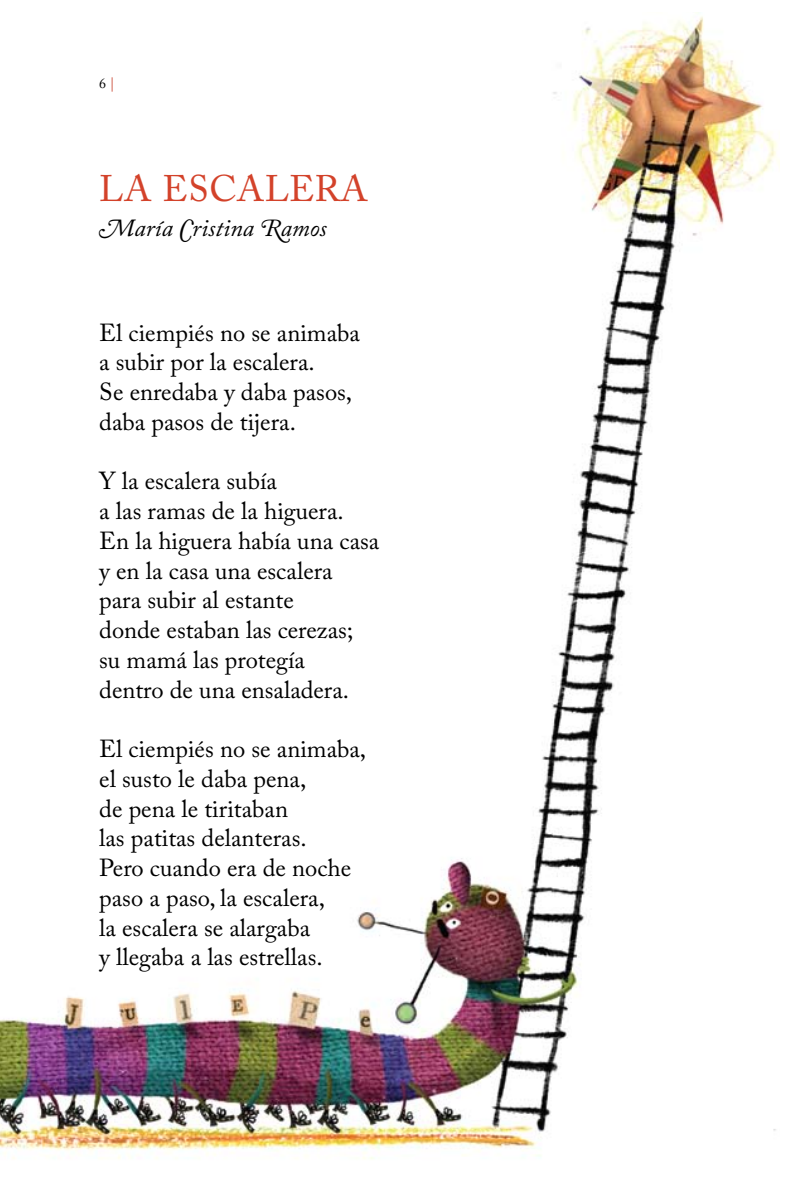
<style>
.page{position:relative;width:794px;height:1191px;background:#fff}
.page>*{position:absolute;margin:0;border:0;box-sizing:border-box;transform-origin:0 0}
.t1{font:36.75px "Adobe Caslon Pro";letter-spacing:.01em;color:#d3422a}
.t2{font:24.5px/29.8px "Adobe Caslon Pro";color:#000}
.t3{font:italic 24.5px "Adobe Caslon Pro";color:#000}
.t4{font:14px "Adobe Caslon Pro";color:#000}
.s1{color:#c63c27}
</style>
<div class="page">
<img style="left:0;top:12px;width:779px;height:1147px">
<p class="t4" style="left:99px;top:75px;width:17px">6 <span class="s1">|</span></p>
<h1 class="t1" style="left:99px;top:166px;width:270px">LA ESCALERA</h1>
<p class="t3" style="left:99px;top:213px;width:229px">María Cristina Ramos</p>
<p class="t2" style="left:99px;top:317px;width:262px">El ciempiés no se animaba a subir por la escalera.<br>Se enredaba y daba pasos, daba pasos de tijera.</p>
<p class="t2" style="left:99px;top:466px;width:282px">Y la escalera subía<br>a las ramas de la higuera.<br>En la higuera había una casa y en la casa una escalera para subir al estante<br>donde estaban las cerezas; su mamá las protegía<br>dentro de una ensaladera.</p>
<p class="t2" style="left:99px;top:734px;width:268px">El ciempiés no se animaba, el susto le daba pena,<br>de pena le tiritaban<br>las patitas delanteras.<br>Pero cuando era de noche paso a paso, la escalera,<br>la escalera se alargaba<br>y llegaba a las estrellas.</p>
</div>
